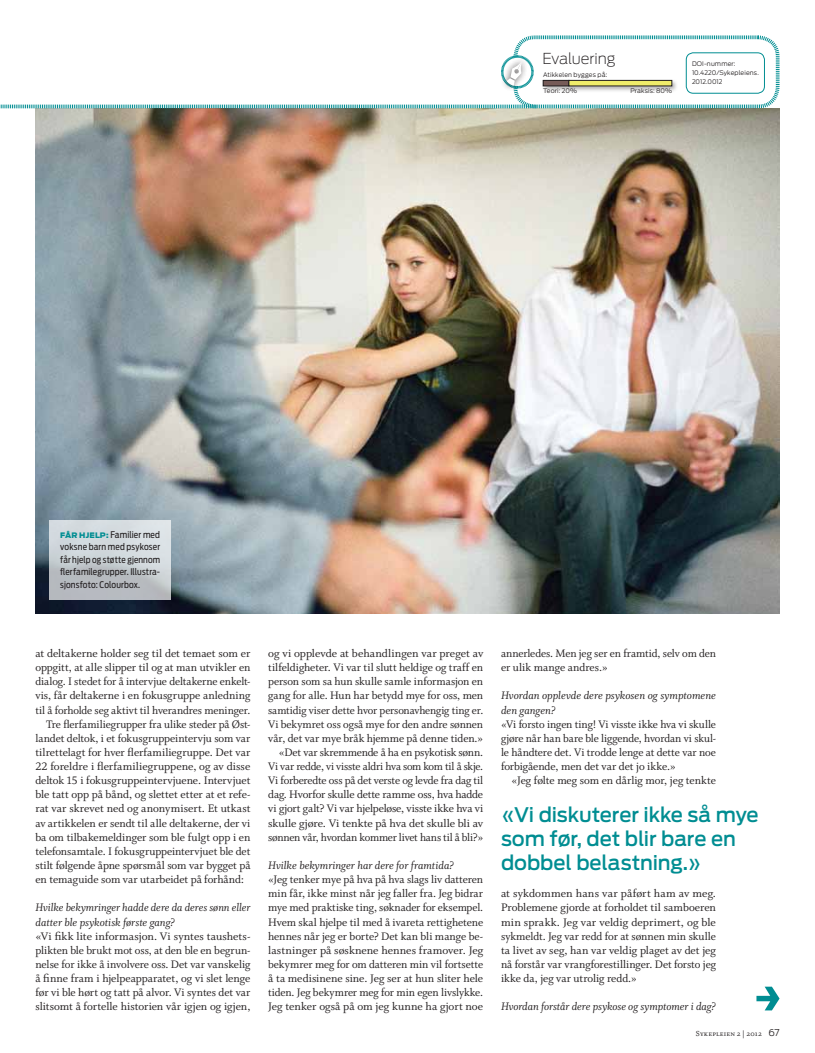
<style>
.page{position:relative;width:815px;height:1053px;background:#fff}
.page>*{position:absolute;margin:0;border:0;box-sizing:border-box;transform-origin:0 0}
.t1{font:500 20px/23.8px "Antenna";letter-spacing:-.005em;color:#008d92}
.t2{font:200 15px "Antenna";letter-spacing:-.01em;color:#231f20}
.t3{font:12.12px/14.1px "Whitman Roman LF";letter-spacing:-.005em;color:#231f20;text-align:justify}
.t4{font:12.12px/14.1px "Whitman Italic LF";letter-spacing:-.005em;color:#231f20}
.t5{font:9.12px/12.5px "Antenna Cond";letter-spacing:.015em;color:#231f20;text-align:justify}
.t6{font:8.12px "Whitman Small Caps Os F";letter-spacing:.02em;color:#231f20}
.t7{font:300 6.25px/8.8px "Antenna";letter-spacing:.02em;color:#231f20}
.s1{font-family:"Antenna";font-weight:900;font-size:7.5px;color:#008d92}
.s2{font-family:"Antenna";font-weight:300;font-size:9.38px}
</style>
<div class="page">
<img style="left:35px;top:109px;width:745px;height:504px">
<svg style="left:50px;top:520px;width:121px;height:79px;background:#c8ced2"></svg>
<svg style="left:0;top:35px;width:780px;height:74px"></svg>
<div style="left:542px;top:79px;width:33px;height:13px;background:#231f20;opacity:.35"></div>
<div style="left:543px;top:80px;width:26px;height:6px;background:#765b58"></div>
<div style="left:543px;top:80px;width:26px;height:6px;border:1px solid #231f20"></div>
<div style="left:567px;top:79px;width:111px;height:13px;background:#231f20;opacity:.35"></div>
<div style="left:569px;top:80px;width:103px;height:6px;background:#efec6a"></div>
<div style="left:569px;top:80px;width:103px;height:6px;border:1px solid #231f20"></div>
<div style="left:686px;top:53px;width:79px;height:40px;border:1px solid #008d92;border-radius:7px"></div>
<svg style="left:756px;top:986px;width:24px;height:24px"></svg>
<p class="t2" style="left:542px;top:50px;width:75px">Evaluering</p>
<p class="t7" style="left:543px;top:87px;width:35px">Teori: 20%</p>
<p class="t7" style="left:630px;top:87px;width:43px">Praksis: 80%</p>
<p class="t7" style="left:543px;top:70px;width:66px">Atikkelen bygges på:</p>
<p class="t7" style="left:692px;top:60px;width:68px">DOI-nummer:<br>10.4220/Sykepleiens.<br>2012.0012</p>
<p class="t5" style="left:60px;top:528px;width:101px"><span class="s1">FÅR HJELP:</span> Familier med voksne barn med psykoser får hjelp og støtte gjennom flerfamilegrupper. Illustra&shy;sjonsfoto: Colourbox.</p>
<p class="t3" style="left:35px;top:646px;width:217px">at deltakerne holder seg til det temaet som er</p>
<p class="t3" style="left:35px;top:660px;width:217px">oppgitt, at alle slipper til og at man utvikler en</p>
<p class="t3" style="left:35px;top:674px;width:217px">dialog. I stedet for å intervjue deltakerne enkelt-</p>
<p class="t3" style="left:35px;top:688px;width:217px">vis, får deltakerne i en fokusgruppe anledning</p>
<p class="t3" style="left:35px;top:703px;width:217px">til å forholde seg aktivt til hverandres meninger.</p>
<p class="t3" style="left:46px;top:717px;width:206px">Tre flerfamiliegrupper fra ulike steder på Øst-</p>
<p class="t3" style="left:35px;top:731px;width:217px">landet deltok, i et fokusgruppeintervju som var</p>
<p class="t3" style="left:35px;top:745px;width:217px">tilrettelagt for hver flerfamiliegruppe. Det var</p>
<p class="t3" style="left:35px;top:759px;width:217px">22 foreldre i flerfamiliegruppene, og av disse</p>
<p class="t3" style="left:35px;top:773px;width:217px">deltok 15 i fokusgruppeintervjuene. Intervjuet</p>
<p class="t3" style="left:35px;top:787px;width:217px">ble tatt opp på bånd, og slettet etter at et refe-</p>
<p class="t3" style="left:35px;top:801px;width:217px">rat var skrevet ned og anonymisert. Et utkast</p>
<p class="t3" style="left:35px;top:816px;width:217px">av artikkelen er sendt til alle deltakerne, der vi</p>
<p class="t3" style="left:35px;top:830px;width:217px">ba om tilbakemeldinger som ble fulgt opp i en</p>
<p class="t3" style="left:35px;top:844px;width:217px">telefonsamtale. I fokusgruppeintervjuet ble det</p>
<p class="t3" style="left:35px;top:858px;width:217px">stilt følgende åpne spørsmål som var bygget på</p>
<p class="t3" style="left:35px;top:872px;width:210px">en temaguide som var utarbeidet på forhånd:</p>
<p class="t4" style="left:35px;top:900px;width:217px">Hvilke bekymringer hadde dere da deres sønn eller datter ble psykotisk første gang?</p>
<p class="t3" style="left:35px;top:929px;width:217px">«Vi fikk lite informasjon. Vi syntes taushets&shy;plikten ble brukt mot oss, at den ble en begrun&shy;nelse for ikke å involvere oss. Det var vanskelig å finne fram i hjelpeapparatet, og vi slet lenge før vi ble hørt og tatt på alvor. Vi syntes det var slitsomt å fortelle historien vår igjen og igjen,</p>
<p class="t3" style="left:268px;top:646px;width:217px;text-align:right">og vi opplevde at behandlingen var preget av tilfeldigheter. Vi var til slutt heldige og traff en person som sa hun skulle samle informasjon en gang for alle. Hun har betydd mye for oss, men samtidig viser dette hvor personavhengig ting er.<br>Vi bekymret oss også mye for den andre sønnen vår, det var mye bråk hjemme på denne tiden.» «Det var skremmende å ha en psykotisk sønn.<br>Vi var redde, vi visste aldri hva som kom til å skje.<br>Vi forberedte oss på det verste og levde fra dag til dag. Hvorfor skulle dette ramme oss, hva hadde vi gjort galt? Vi var hjelpeløse, visste ikke hva vi skulle gjøre. Vi tenkte på hva det skulle bli av sønnen vår, hvordan kommer livet hans til å bli?»</p>
<p class="t4" style="left:268px;top:858px;width:187px">Hvilke bekymringer har dere for framtida?</p>
<p class="t3" style="left:268px;top:872px;width:217px">«Jeg tenker mye på hva på hva slags liv datteren min får, ikke minst når jeg faller fra. Jeg bidrar mye med praktiske ting, søknader for eksempel.<br>Hvem skal hjelpe til med å ivareta rettighetene hennes når jeg er borte? Det kan bli mange be&shy;lastninger på søsknene hennes framover. Jeg bekymrer meg for om datteren min vil fortsette å ta medisinene sine. Jeg ser at hun sliter hele tiden. Jeg bekymrer meg for min egen livslykke.<br>Jeg tenker også på om jeg kunne ha gjort noe</p>
<p class="t3" style="left:501px;top:646px;width:217px">annerledes. Men jeg ser en framtid, selv om den er ulik mange andres.»</p>
<p class="t4" style="left:501px;top:689px;width:217px">Hvordan opplevde dere psykosen og symptomene den gangen?</p>
<p class="t3" style="left:501px;top:717px;width:217px">«Vi forsto ingen ting! Vi visste ikke hva vi skulle gjøre når han bare ble liggende, hvordan vi skul&shy;le håndtere det. Vi trodde lenge at dette var noe forbigående, men det var det jo ikke.»</p>
<p class="t3" style="left:512px;top:773px;width:206px">«Jeg følte meg som en dårlig mor, jeg tenkte</p>
<h1 class="t1" style="left:501px;top:802px;width:259px">«Vi diskuterer ikke så mye som før, det blir bare en dobbel belastning.»</h1>
<p class="t3" style="left:501px;top:886px;width:217px">at sykdommen hans var påført ham av meg.<br>Problemene gjorde at forholdet til samboeren min sprakk. Jeg var veldig deprimert, og ble sykmeldt. Jeg var redd for at sønnen min skulle ta livet av seg, han var veldig plaget av det jeg nå forstår var vrangforestillinger. Det forsto jeg ikke da, jeg var utrolig redd.»</p>
<p class="t4" style="left:501px;top:999px;width:217px">Hvordan forstår dere psykose og symptomer i dag?</p>
<p class="t6" style="left:696px;top:1029px;width:85px">Sykepleien 2 | 2012 <span class="s2">67</span></p>
</div>
